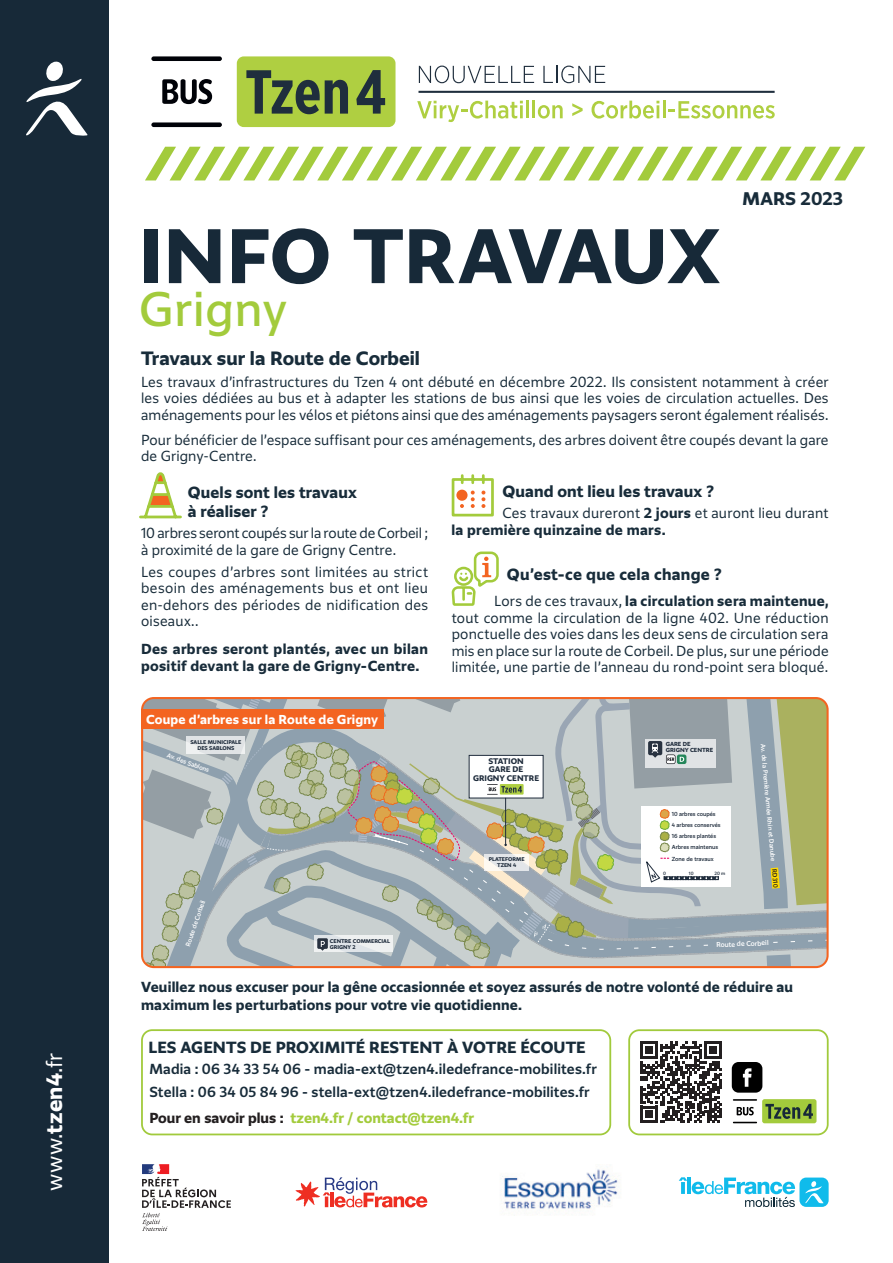
<style>
.page{position:relative;width:893px;height:1263px;background:#fff}
.page>*{position:absolute;margin:0;border:0;box-sizing:border-box;transform-origin:0 0}
.t1{font:700 71.55px "Grand Paris";letter-spacing:.01em;color:#172938}
.t2{font:44.85px "Grand Paris";letter-spacing:.02em;color:#a3cb3c}
.t3{font:300 20.7px "Grand Paris";color:#fff}
.t4{font:700 17.85px "Grand Paris";color:#182c3a}
.t5{font:700 16.95px "Grand Paris";color:#182c3a}
.t6{font:700 15.15px "Grand Paris";letter-spacing:.015em;color:#182c3a}
.t7{font:700 15px/18.9px "Grand Paris";letter-spacing:.005em;color:#182c3a}
.t8{font:300 13.5px/16.5px "Grand Paris";letter-spacing:.01em;color:#182c3a}
.t9{font:700 13.5px/16.5px "Grand Paris";letter-spacing:.015em;color:#182c3a}
.t10{font:500 13.5px/22.2px "Grand Paris";letter-spacing:.01em;color:#182c3a}
.t11{font:700 13.5px "Grand Paris";color:#a3cb3c}
.t12{font:700 12px "Grand Paris";letter-spacing:.015em;color:#fff}
.t13{font:700 7.5px/8.1px "Grand Paris";color:#1f2c3c;text-align:center}
.t14{font:6.45px "Grand Paris Five";color:#fff}
.t15{font:6.15px "Grand Paris Five";color:#fff}
.t16{font:6px "Grand Paris Five";color:#fff}
.t17{font:6px "Grand Paris Five";color:#231f20}
.t18{font:5.4px/11.1px "Grand Paris Five";color:#1f2c3c}
.t19{font:700 5.4px/6.3px "Grand Paris";color:#1f2c3c}
.t20{font:700 5.1px/5.8px "Grand Paris";color:#1f2c3c;text-align:center}
.t21{font:4.35px "Grand Paris Five";color:#1f2c3c}
.s1{font-weight:700}
.s2{color:#231f20}
</style>
<div class="page">
<div style="left:141px;top:1029px;width:470px;height:106px;border:2px solid #a1ca3c;border-radius:10px"></div>
<div style="left:0;top:0;width:108px;height:1263px;background:#172938"></div>
<svg style="left:145px;top:147px;width:720px;height:33px"></svg>
<svg style="left:26px;top:61px;width:62px;height:75px"></svg>
<svg style="left:679px;top:1177px;width:116px;height:30px"></svg>
<div style="left:799px;top:1177px;width:30px;height:30px;background:#10bbeb;border-radius:7px"></div>
<svg style="left:805px;top:1181px;width:18px;height:22px"></svg>
<svg style="left:295px;top:1177px;width:132px;height:30px"></svg>
<svg style="left:139px;top:472px;width:43px;height:47px"></svg>
<svg style="left:451px;top:474px;width:48px;height:132px"></svg>
<img style="left:500px;top:1169px;width:118px;height:40px">
<svg style="left:142px;top:1164px;width:89px;height:67px"></svg>
<svg style="left:144px;top:700px;width:682px;height:265px;background:#b5bdb7"></svg>
<div style="left:141px;top:697px;width:688px;height:271px;border:2px solid #f36421;border-radius:12px"></div>
<div style="left:141px;top:709px;width:242px;height:20px;background:#f36421"></div>
<div style="left:237px;top:56px;width:158px;height:71px;background:#afcf41;border-radius:7px"></div>
<svg style="left:246px;top:70px;width:102px;height:44px"></svg>
<svg style="left:356px;top:70px;width:29px;height:44px"></svg>
<svg style="left:162px;top:79px;width:50px;height:25px"></svg>
<div style="left:151px;top:56px;width:71px;height:5px;background:#000208;border-radius:2px"></div>
<div style="left:151px;top:122px;width:71px;height:5px;background:#000208;border-radius:2px"></div>
<svg style="left:417px;top:101px;width:106px;height:21px"></svg>
<hr style="left:526px;top:101px;width:3px;height:17px;background:#afcf41">
<hr style="left:532px;top:101px;width:3px;height:17px;background:#afcf41">
<svg style="left:538px;top:105px;width:25px;height:14px"></svg>
<svg style="left:572px;top:103px;width:11px;height:13px"></svg>
<svg style="left:591px;top:101px;width:184px;height:18px"></svg>
<svg style="left:419px;top:66px;width:115px;height:17px"></svg>
<svg style="left:543px;top:66px;width:62px;height:17px"></svg>
<hr style="left:418px;top:91px;width:357px;height:2px;background:#1f2e3d">
<div style="left:628px;top:1029px;width:201px;height:106px;border:2px solid #a1ca3c;border-radius:10px"></div>
<svg style="left:640px;top:1041px;width:82px;height:82px"></svg>
<div style="left:762px;top:1099px;width:54px;height:24px;background:#a3cb3c;border-radius:2px"></div>
<svg style="left:765px;top:1104px;width:48px;height:15px"></svg>
<svg style="left:737px;top:1107px;width:17px;height:8px"></svg>
<hr style="left:733px;top:1099px;width:24px;height:2px;background:#000001">
<svg style="left:733px;top:1122px;width:24px;height:1px"></svg>
<div style="left:732px;top:1062px;width:30px;height:31px;background:#000;border-radius:7px"></div>
<svg style="left:743px;top:1068px;width:8px;height:19px"></svg>
<h3 class="t3" style="left:41px;top:1191px;width:140px;rotate:-90deg">www.<span class="s1">tzen4</span>.fr</h3>
<p class="t5" style="left:743px;top:188px;width:102px">MARS 2023</p>
<h1 class="t1" style="left:139px;top:208px;width:582px">INFO TRAVAUX</h1>
<h2 class="t2" style="left:139px;top:280px;width:150px">Grigny</h2>
<h3 class="t4" style="left:141px;top:346px;width:280px">Travaux sur la Route de Corbeil</h3>
<p class="t8" style="left:141px;top:373px;width:689px;text-align:justify">Les travaux d’infrastructures du Tzen 4 ont débuté en décembre 2022. Ils consistent notamment à créer les voies dédiées au bus et à adapter les stations de bus ainsi que les voies de circulation actuelles. Des aménagements pour les vélos et piétons ainsi que des aménagements paysagers seront également réalisés.</p>
<p class="t8" style="left:141px;top:431px;width:689px">Pour bénéficier de l’espace suffisant pour ces aménagements, des arbres doivent être coupés devant la gare de Grigny-Centre.</p>
<p class="t7" style="left:188px;top:482px;width:171px">Quels sont les travaux à réaliser ?</p>
<p class="t8" style="left:141px;top:525px;width:289px">10 arbres seront coupés sur la route de Corbeil ; à proximité de la gare de Grigny Centre.</p>
<p class="t8" style="left:141px;top:563px;width:289px;text-align:justify">Les coupes d’arbres sont limitées au strict besoin des aménagements bus et ont lieu en-dehors des périodes de nidification des oiseaux..</p>
<p class="t9" style="left:141px;top:641px;width:288px">Des arbres seront plantés, avec un bilan positif devant la gare de Grigny-Centre.</p>
<p class="t12" style="left:146px;top:711px;width:233px">Coupe d’arbres sur la Route de Grigny</p>
<p class="t20" style="left:190px;top:739px;width:53px">SALLE MUNICIPALE<br>DES SABLONS</p>
<p class="t16" style="left:169px;top:751px;width:46px;rotate:21deg">Av. des Sablons</p>
<p class="t15" style="left:184px;top:944px;width:49px;rotate:-71deg">Route de Corbeil</p>
<p class="t20" style="left:330px;top:938px;width:62px;text-align:left">CENTRE COMMERCIAL<br>GRIGNY 2</p>
<p class="t6" style="left:502px;top:481px;width:213px">Quand ont lieu les travaux ?</p>
<p class="t8" style="left:451px;top:505px;width:379px;text-indent:51px">Ces travaux dureront <span class="s1">2 jours</span> et auront lieu durant <span class="s1">la première quinzaine de mars.</span></p>
<p class="t6" style="left:507px;top:564px;width:216px">Qu’est-ce que cela change ?</p>
<p class="t8" style="left:452px;top:593px;width:378px;text-align:justify;text-indent:43px">Lors de ces travaux, <span class="s1">la circulation sera maintenue, </span>tout comme la circulation de la ligne 402. Une réduction ponctuelle des voies dans les deux sens de circulation sera mis en place sur la route de Corbeil. De plus, sur une période limitée, une partie de l’anneau du rond-point sera bloqué.</p>
<p class="t13" style="left:473px;top:757px;width:67px">STATION<br>GARE DE<br>GRIGNY CENTRE</p>
<p class="t20" style="left:489px;top:856px;width:37px">PLATEFORME<br>TZEN 4</p>
<p class="t19" style="left:666px;top:740px;width:49px">GARE DE<br>GRIGNY CENTRE</p>
<p class="t18" style="left:672px;top:808px;width:50px">10 arbres coupés<br>4 arbres conservés<br>16 arbres plantés<br>Arbres maintenus<br>Zone de travaux</p>
<p class="t21" style="left:663px;top:871px;width:4px">0</p>
<p class="t21" style="left:689px;top:871px;width:6px">10</p>
<p class="t21" style="left:714px;top:871px;width:12px">20 m</p>
<p class="t16" style="left:767px;top:744px;width:119px;rotate:85deg">Av. de la Première Armée Rhin et Danube</p>
<p class="t17" style="left:778px;top:869px;width:20px;rotate:85deg">RD310</p>
<p class="t14" style="left:716px;top:940px;width:54px;rotate:-2deg">Route de Corbeil</p>
<p class="t9" style="left:141px;top:977px;width:653px;line-height:18px">Veuillez nous excuser pour la gêne occasionnée et soyez assurés de notre volonté de réduire au maximum les perturbations pour votre vie quotidienne.</p>
<p class="t7" style="left:149px;top:1037px;width:439px">LES AGENTS DE PROXIMITÉ RESTENT À VOTRE ÉCOUTE</p>
<p class="t10" style="left:149px;top:1058px;width:449px">Madia : 06 34 33 54 06 - madia-ext@tzen4.iledefrance-mobilites.fr<br>Stella : 06 34 05 84 96 - stella-ext@tzen4.iledefrance-mobilites.fr</p>
<p class="t11" style="left:149px;top:1109px;width:326px"><span class="s2">Pour en savoir plus :</span> tzen4.fr / contact@tzen4.fr</p>
</div>
